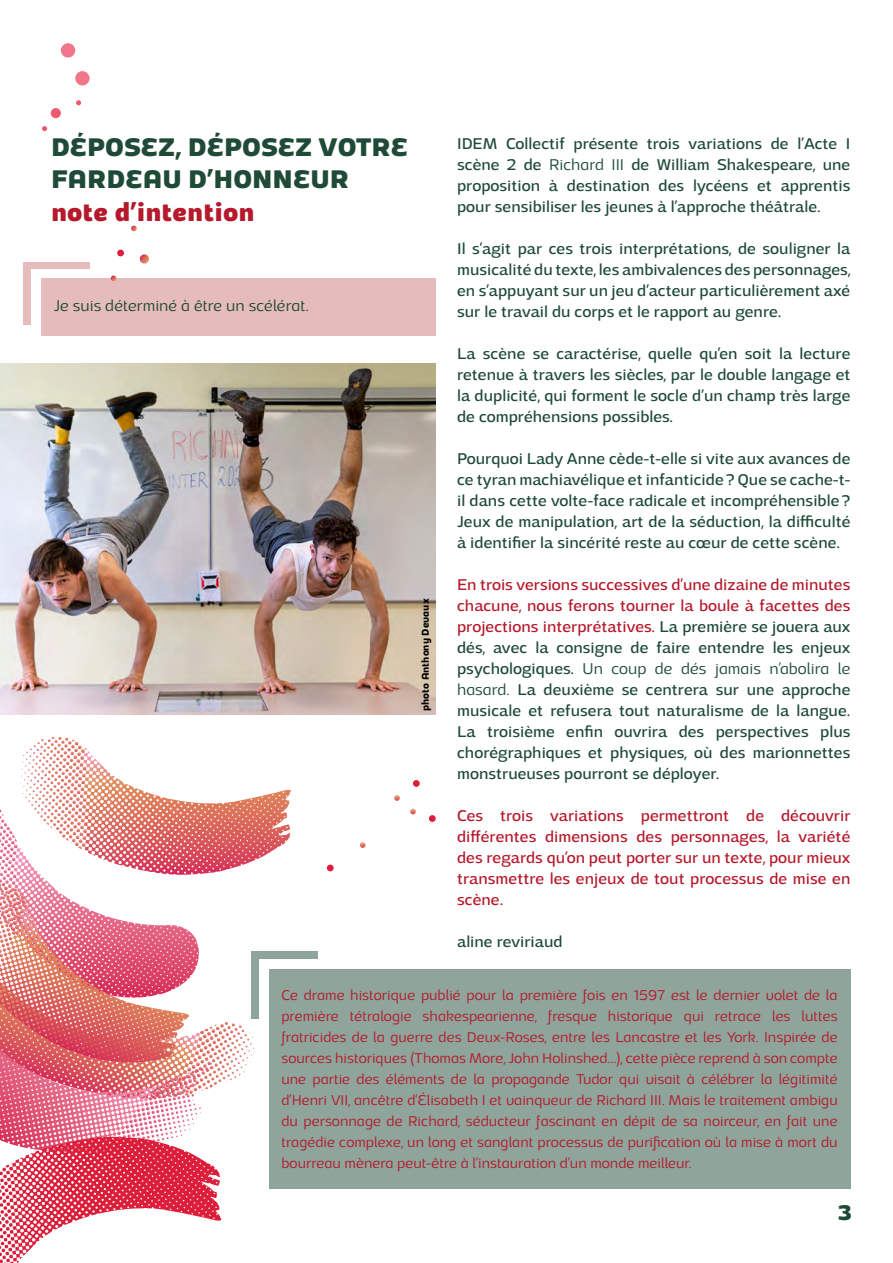
<style>
.page{position:relative;width:893px;height:1263px;background:#fff}
.page>*{position:absolute;margin:0;border:0;box-sizing:border-box;transform-origin:0 0}
.t1{font:italic 27px/32.4px "Adria Grotesk Black Upright";color:#1e4a36}
.t2{font:italic 27px "Adria Grotesk Black Upright";color:#b5192b}
.t3{font:italic 22.5px "Adria Grotesk Black Upright";color:#1e4a36}
.t4{font:16.5px/21px "Adria Grotesk";color:#1e4a36;text-align:justify}
.t5{font:16.5px/21px "Adria Grotesk";color:#b5192b;text-align:justify}
.t6{font:italic 16.5px "Adria Grotesk Light Upright";color:#1e4a36}
.t7{font:italic 15px/21px "Adria Grotesk Light Upright";color:#b5192b;text-align:justify}
.t8{font:italic 10.5px "Adria Grotesk Bold Upright";color:#000}
.s1{font-family:"Adria Grotesk Light Upright";font-style:italic}
.s2{color:#b5192b}
</style>
<div class="page">
<img style="left:0;top:363px;width:435px;height:351px">
<div style="left:41px;top:279px;width:394px;height:57px;background:#e6bbbb"></div>
<div style="left:23px;top:263px;width:7px;height:62px;background:#e6bbbb"></div>
<div style="left:23px;top:263px;width:67px;height:6px;background:#e6bbbb"></div>
<div style="left:269px;top:969px;width:581px;height:219px;background:#8fa49b"></div>
<div style="left:251px;top:952px;width:7px;height:66px;background:#8fa49b"></div>
<div style="left:251px;top:951px;width:67px;height:7px;background:#8fa49b"></div>
<div style="left:429px;top:815px;width:7px;height:7px;background:#dc1e3a;border-radius:50%"></div>
<div style="left:413px;top:780px;width:7px;height:7px;background:#dc1e3a;border-radius:50%"></div>
<div style="left:327px;top:864px;width:7px;height:7px;background:#dc1e3a;border-radius:50%"></div>
<svg style="left:394px;top:795px;width:6px;height:6px"></svg>
<svg style="left:360px;top:842px;width:6px;height:6px"></svg>
<svg style="left:410px;top:809px;width:6px;height:5px"></svg>
<svg style="left:0;top:737px;width:254px;height:526px"></svg>
<svg style="left:117px;top:249px;width:7px;height:8px"></svg>
<svg style="left:139px;top:254px;width:10px;height:10px"></svg>
<svg style="left:111px;top:275px;width:6px;height:6px"></svg>
<svg style="left:131px;top:226px;width:6px;height:6px"></svg>
<svg style="left:42px;top:126px;width:5px;height:5px"></svg>
<div style="left:61px;top:43px;width:14px;height:15px;background:#f27689;border-radius:50%"></div>
<div style="left:75px;top:71px;width:15px;height:14px;background:#f27689;border-radius:50%"></div>
<div style="left:51px;top:108px;width:10px;height:10px;background:#f05870;border-radius:50%"></div>
<svg style="left:76px;top:100px;width:5px;height:5px"></svg>
<p class="t1" style="left:51px;top:132px;width:358px">DÉPOSEZ, DÉPOSEZ VOTRE<br>FARDEAU D’HONNEUR</p>
<p class="t2" style="left:51px;top:196px;width:205px">note d’intention</p>
<p class="t6" style="left:54px;top:296px;width:256px">Je suis déterminé à être un scélérat.</p>
<p class="t8" style="left:419px;top:711px;width:114px;rotate:-90deg">photo Anthony Devaux</p>
<p class="t4" style="left:457px;top:133px;width:395px">IDEM Collectif présente trois variations de l’Acte I scène 2 de <span class="s1">Richard III</span> de William Shakespeare, une proposition à destination des lycéens et apprentis pour sensibiliser les jeunes à l’approche théâtrale.</p>
<p class="t4" style="left:457px;top:238px;width:395px">Il s’agit par ces trois interprétations, de souligner la musicalité du texte, les ambivalences des personnages, en s’appuyant sur un jeu d’acteur particulièrement axé sur le travail du corps et le rapport au genre.</p>
<p class="t4" style="left:457px;top:343px;width:395px">La scène se caractérise, quelle qu’en soit la lecture retenue à travers les siècles, par le double langage et la duplicité, qui forment le socle d’un champ très large de compréhensions possibles.</p>
<p class="t4" style="left:457px;top:448px;width:395px">Pourquoi Lady Anne cède-t-elle si vite aux avances de ce tyran machiavélique et infanticide ? Que se cache-t&shy;il dans cette volte-face radicale et incompréhensible ?<br>Jeux de manipulation, art de la séduction, la difficulté à identifier la sincérité reste au cœur de cette scène.</p>
<p class="t4" style="left:457px;top:574px;width:395px"><span class="s2">En trois versions successives d’une dizaine de minutes chacune, nous ferons tourner la boule à facettes des projections interprétatives.</span> La première se jouera aux dés, avec la consigne de faire entendre les enjeux psychologiques. <span class="s1">Un coup de dés jamais n’abolira le hasard.</span> La deuxième se centrera sur une approche musicale et refusera tout naturalisme de la langue.<br>La troisième enfin ouvrira des perspectives plus chorégraphiques et physiques, où des marionnettes monstrueuses pourront se déployer.</p>
<p class="t5" style="left:457px;top:805px;width:395px">Ces trois variations permettront de découvrir différentes dimensions des personnages, la variété des regards qu’on peut porter sur un texte, pour mieux transmettre les enjeux de tout processus de mise en scène.</p>
<p class="t4" style="left:457px;top:931px;width:107px">aline reviriaud</p>
<p class="t7" style="left:281px;top:985px;width:558px">Ce drame historique publié pour la première fois en 1597 est le dernier volet de la première tétralogie shakespearienne, fresque historique qui retrace les luttes fratricides de la guerre des Deux-Roses, entre les Lancastre et les York. Inspirée de sources historiques (Thomas More, John Holinshed...), cette pièce reprend à son compte une partie des éléments de la propagande Tudor qui visait à célébrer la légitimité d’Henri VII, ancêtre d’Élisabeth I et vainqueur de Richard III. Mais le traitement ambigu du personnage de Richard, séducteur fascinant en dépit de sa noirceur, en fait une tragédie complexe, un long et sanglant processus de purification où la mise à mort du bourreau mènera peut-être à l’instauration d’un monde meilleur.</p>
<p class="t3" style="left:838px;top:1199px;width:16px">3</p>
</div>
